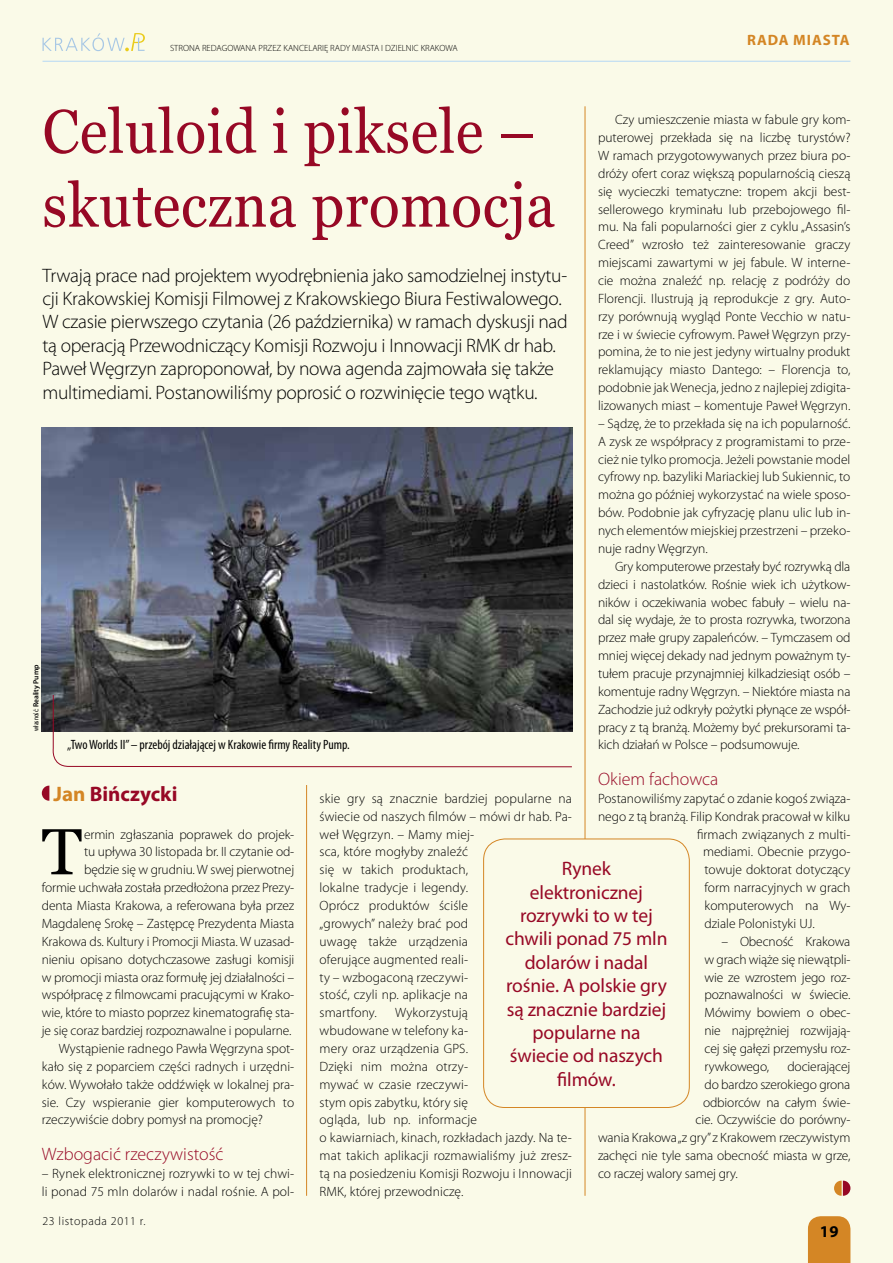
<style>
.page{position:relative;width:893px;height:1263px;background:#fafae8}
.page>*{position:absolute;margin:0;border:0;box-sizing:border-box;transform-origin:0 0}
.t1{font:65.1px "Georgia";color:#000}
.t2{font:61.5px/73.8px "Georgia";letter-spacing:.01em;color:#970825;scale:.93 1}
.t3{font:700 21px "Myriad Pro";color:#970825}
.t4{font:300 19.5px/23.4px "Myriad Pro";letter-spacing:-.015em;color:#000}
.t5{font:19.5px/23.4px "Myriad Pro";letter-spacing:-.005em;color:#970825;text-align:center}
.t6{font:300 18px "Myriad Pro";color:#970825}
.t7{font:700 16.5px "Myriad Pro";color:#000}
.t8{font:700 15px "Myriad Pro";color:#d48625}
.t9{font:300 13.5px/17.9px "Myriad Pro";color:#000;text-align:justify}
.t10{font:condensed 13.5px "Myriad Pro";color:#000}
.t11{font:300 12px "Myriad Pro";letter-spacing:.05em;color:#000}
.t12{font:300 9px "Myriad Pro";color:#000}
.t13{font:600 7.5px "Myriad Pro";color:#000}
.s1{font-weight:400;font-stretch:condensed}
.s2{color:#d48625}
</style>
<div class="page">
<div style="left:808px;top:1216px;width:42px;height:47px;background:#d48625"></div>
<hr style="left:43px;top:61px;width:807px;height:1px;background:#b4d7f5">
<svg style="left:43px;top:33px;width:102px;height:18px"></svg>
<svg style="left:834px;top:1180px;width:16px;height:16px"></svg>
<hr style="left:585px;top:106px;width:1px;height:1090px;background:#d48625">
<hr style="left:306px;top:785px;width:1px;height:411px;background:#d48625">
<svg style="left:42px;top:785px;width:7px;height:16px"></svg>
<img style="left:42px;top:428px;width:530px;height:303px">
<svg style="left:51px;top:694px;width:522px;height:73px"></svg>
<div style="left:484px;top:839px;width:205px;height:268px;background:#fafae8;border-radius:21px"></div>
<div style="left:483px;top:838px;width:207px;height:270px;border:1px solid #d48625;border-radius:21px"></div>
<p class="t12" style="left:170px;top:42px;width:289px">STRONA REDAGOWANA PRZEZ KANCELARIĘ RADY MIASTA I DZIELNIC KRAKOWA</p>
<p class="t8" style="left:747px;top:30px;width:12px">RADA</p>
<p class="t8" style="left:793px;top:30px;width:11px">MIASTA</p>
<h2 class="t2" style="left:42px;top:96px;width:553px">Celuloid i piksele – skuteczna promocja</h2>
<p class="t4" style="left:42px;top:263px;width:527px">Trwają prace nad projektem wyodrębnienia jako samodzielnej instytu&shy;cji Krakowskiej Komisji Filmowej z Krakowskiego Biura Festiwalowego.<br>W czasie pierwszego czytania (26 października) w ramach dyskusji nad tą operacją Przewodniczący Komisji Rozwoju i Innowacji RMK dr hab.<br>Paweł Węgrzyn zaproponował, by nowa agenda zajmowała się także multimediami. Postanowiliśmy poprosić o rozwinięcie tego wątku.</p>
<p class="t9" style="left:598px;top:111px;width:254px;text-indent:17px">Czy umieszczenie miasta w fabule gry kom&shy;puterowej przekłada się na liczbę turystów?<br>W ramach przygotowywanych przez biura po&shy;dróży ofert coraz większą popularnością cieszą się wycieczki tematyczne: tropem akcji best&shy;sellerowego kryminału lub przebojowego fil&shy;mu. Na fali popularności gier z cyklu „Assasin’s Creed” wzrosło też zainteresowanie graczy miejscami zawartymi w jej fabule. W interne&shy;cie można znaleźć np. relację z podróży do Florencji. Ilustrują ją reprodukcje z gry. Auto&shy;rzy porównują wygląd Ponte Vecchio w natu&shy;rze i w świecie cyfrowym. Paweł Węgrzyn przy&shy;pomina, że to nie jest jedyny wirtualny produkt reklamujący miasto Dantego: – Florencja to, podobnie jak Wenecja, jedno z najlepiej zdigita&shy;lizowanych miast – komentuje Paweł Węgrzyn.</p>
<p class="t9" style="left:598px;top:414px;width:254px">– Sądzę, że to przekłada się na ich popularność.<br>A zysk ze współpracy z programistami to prze&shy;cież nie tylko promocja. Jeżeli powstanie model cyfrowy np. bazyliki Mariackiej lub Sukiennic, to można go później wykorzystać na wiele sposo&shy;bów. Podobnie jak cyfryzację planu ulic lub in&shy;nych elementów miejskiej przestrzeni – przeko&shy;nuje radny Węgrzyn.</p>
<p class="t9" style="left:598px;top:557px;width:254px;text-indent:17px">Gry komputerowe przestały być rozrywką dla dzieci i nastolatków. Rośnie wiek ich użytkow&shy;ników i oczekiwania wobec fabuły – wielu na&shy;dal się wydaje, że to prosta rozrywka, tworzona przez małe grupy zapaleńców. – Tymczasem od mniej więcej dekady nad jednym poważnym ty&shy;tułem pracuje przynajmniej kilkadziesiąt osób – komentuje radny Węgrzyn. – Niektóre miasta na Zachodzie już odkryły pożytki płynące ze współ&shy;pracy z tą branżą. Możemy być prekursorami ta&shy;kich działań w Polsce – podsumowuje.</p>
<h3 class="t6" style="left:598px;top:768px;width:122px">Okiem fachowca</h3>
<p class="t9" style="left:598px;top:789px;width:254px">Postanowiliśmy zapytać o zdanie kogoś związa-</p>
<p class="t9" style="left:598px;top:807px;width:254px">nego z tą branżą. Filip Kondrak pracował w kilku</p>
<p class="t9" style="left:697px;top:825px;width:155px">firmach związanych z multi-</p>
<p class="t9" style="left:703px;top:843px;width:149px">mediami. Obecnie przygo-</p>
<p class="t9" style="left:704px;top:861px;width:147px">towuje doktorat dotyczący</p>
<p class="t9" style="left:704px;top:879px;width:147px">form narracyjnych w grach</p>
<p class="t9" style="left:704px;top:896px;width:147px">komputerowych na Wy-</p>
<p class="t9" style="left:704px;top:914px;width:112px">dziale Polonistyki UJ.</p>
<p class="t9" style="left:704px;top:932px;width:147px;text-indent:17px">– Obecność Krakowa w grach wiąże się niewątpli&shy;wie ze wzrostem jego roz&shy;poznawalności w świecie.<br>Mówimy bowiem o obec&shy;nie najprężniej rozwijają&shy;cej się gałęzi przemysłu roz&shy;rywkowego,</p>
<p class="t13" style="left:31px;top:731px;width:68px;rotate:-90deg"><span class="s1">własność:</span> Reality Pump</p>
<p class="t10" style="left:67px;top:737px;width:284px">„Two Worlds II” – przebój działającej w Krakowie firmy Reality Pump.</p>
<h3 class="t3" style="left:54px;top:780px;width:125px"><span class="s2">JAN</span> BIŃCZYCKI</h3>
<p class="t9" style="left:320px;top:789px;width:254px;text-align:left">skie gry są znacznie bardziej popularne na świecie od naszych filmów – mówi dr hab. Pa&shy;weł Węgrzyn. – Mamy miej-<br>sca, które mogłyby znaleźć<br>się w takich produktach,<br>lokalne tradycje i legendy.<br>Oprócz produktów ściśle<br>„growych” należy brać pod<br>uwagę także urządzenia<br>oferujące augmented reali-<br>ty – wzbogaconą rzeczywi-<br>stość, czyli np. aplikacje na<br>smartfony.</p>
<h1 class="t1" style="left:42px;top:812px;width:42px">T</h1>
<p class="t9" style="left:84px;top:825px;width:212px">ermin zgłaszania poprawek do projek-</p>
<p class="t9" style="left:84px;top:843px;width:212px">tu upływa 30 listopada br. II czytanie od-</p>
<p class="t9" style="left:84px;top:861px;width:212px">będzie się w grudniu. W swej pierwotnej</p>
<p class="t9" style="left:42px;top:879px;width:254px">formie uchwała została przedłożona przez Prezy-</p>
<p class="t9" style="left:42px;top:896px;width:254px">denta Miasta Krakowa, a referowana była przez</p>
<p class="t9" style="left:42px;top:914px;width:254px">Magdalenę Srokę – Zastępcę Prezydenta Miasta</p>
<p class="t9" style="left:42px;top:932px;width:254px">Krakowa ds. Kultury i Promocji Miasta. W uzasad-</p>
<p class="t9" style="left:42px;top:950px;width:254px">nieniu opisano dotychczasowe zasługi komisji</p>
<p class="t9" style="left:42px;top:968px;width:254px">w promocji miasta oraz formułę jej działalności –</p>
<p class="t9" style="left:42px;top:986px;width:254px">współpracę z filmowcami pracującymi w Krako-</p>
<p class="t9" style="left:42px;top:1004px;width:254px">wie, które to miasto poprzez kinematografię sta-</p>
<p class="t9" style="left:42px;top:1021px;width:251px">je się coraz bardziej rozpoznawalne i popularne.</p>
<p class="t9" style="left:59px;top:1039px;width:237px">Wystąpienie radnego Pawła Węgrzyna spot-</p>
<p class="t9" style="left:42px;top:1057px;width:254px">kało się z poparciem części radnych i urzędni-</p>
<p class="t9" style="left:42px;top:1075px;width:254px">ków. Wywołało także oddźwięk w lokalnej pra-</p>
<p class="t9" style="left:42px;top:1093px;width:254px">sie. Czy wspieranie gier komputerowych to</p>
<p class="t9" style="left:42px;top:1111px;width:223px">rzeczywiście dobry pomysł na promocję?</p>
<h3 class="t6" style="left:42px;top:1143px;width:183px">Wzbogacić rzeczywistość</h3>
<p class="t9" style="left:42px;top:1164px;width:254px">– Rynek elektronicznej rozrywki to w tej chwi&shy;li ponad 75 mln dolarów i nadal rośnie. A pol-</p>
<h3 class="t5" style="left:505px;top:857px;width:164px">Rynek elektronicznej rozrywki to w tej chwili ponad 75 mln dolarów i nadal rośnie. A polskie gry są znacznie bardziej popularne na świecie od naszych filmów.</h3>
<p class="t9" style="left:320px;top:1004px;width:254px;text-align:left;text-indent:76px">Wykorzystują<br>wbudowane w telefony ka-<br>mery oraz urządzenia GPS.<br>Dzięki nim można otrzy-<br>mywać w czasie rzeczywi-<br>stym opis zabytku, który się<br>ogląda, lub np. informacje<br>o kawiarniach, kinach, rozkładach jazdy. Na te&shy;mat takich aplikacji rozmawialiśmy już zresz&shy;tą na posiedzeniu Komisji Rozwoju i Innowacji<br>RMK, której przewodniczę.</p>
<p class="t9" style="left:787px;top:1057px;width:65px">docierającej</p>
<p class="t9" style="left:704px;top:1075px;width:147px">do bardzo szerokiego grona</p>
<p class="t9" style="left:703px;top:1093px;width:149px">odbiorców na całym świe-</p>
<p class="t9" style="left:695px;top:1111px;width:156px">cie. Oczywiście do porówny-</p>
<p class="t9" style="left:598px;top:1129px;width:254px">wania Krakowa „z gry” z Krakowem rzeczywistym</p>
<p class="t9" style="left:598px;top:1146px;width:254px">zachęci nie tyle sama obecność miasta w grze,</p>
<p class="t9" style="left:598px;top:1164px;width:141px">co raczej walory samej gry.</p>
<p class="t11" style="left:43px;top:1213px;width:105px">23 listopada 2011 r.</p>
<p class="t7" style="left:820px;top:1221px;width:21px">19</p>
</div>
